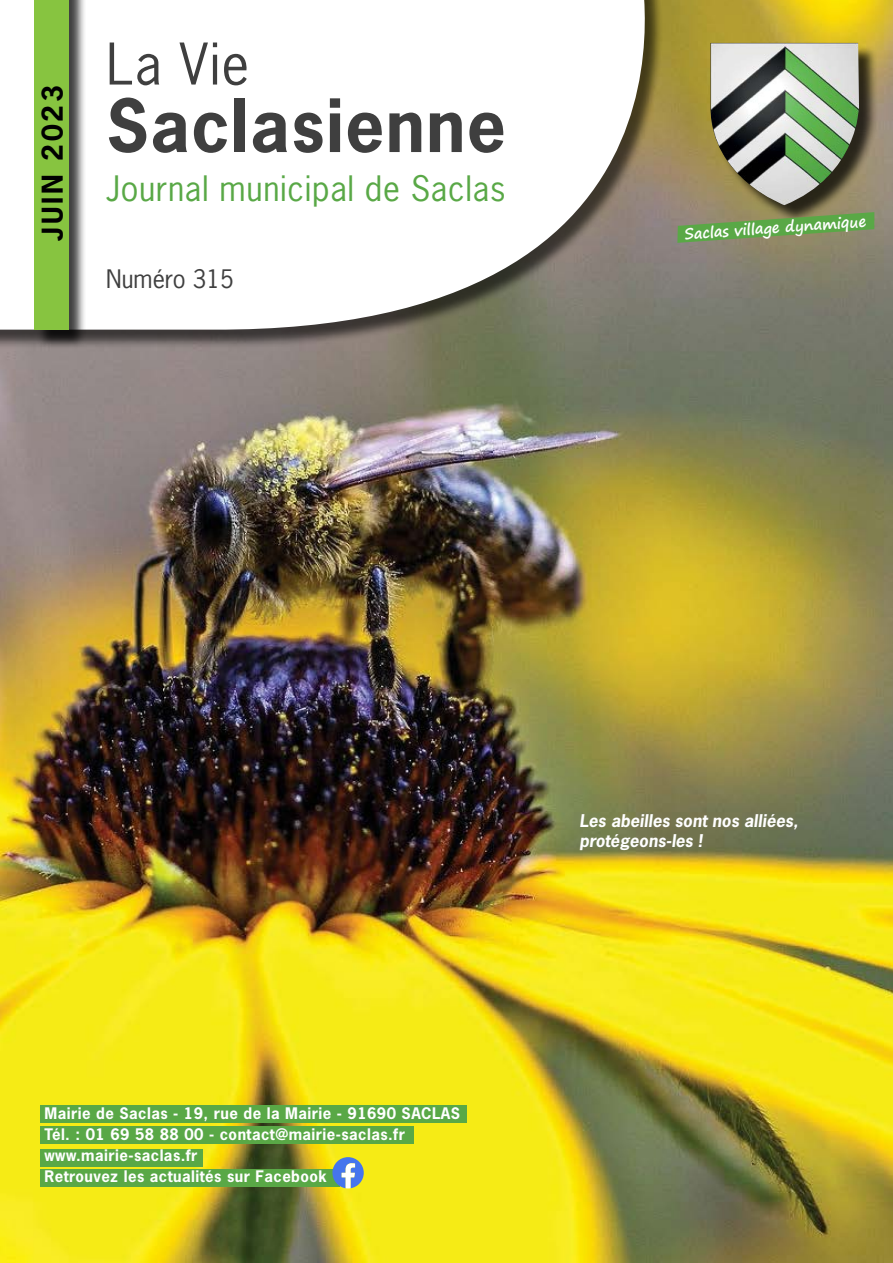
<style>
.page{position:relative;width:893px;height:1263px;background:#fff}
.page>*{position:absolute;margin:0;border:0;box-sizing:border-box;transform-origin:0 0}
.t1{font:700 69px "News Gothic Std";letter-spacing:.02em;color:#3f3f3f}
.t2{font:54px "News Gothic Std";color:#3f3f3f}
.t3{font:33px "News Gothic Std";letter-spacing:.02em;color:#59a846}
.t4{font:700 27px "News Gothic Std";letter-spacing:.1em;color:#000}
.t5{font:24px "News Gothic Std";color:#3f3f3f}
.t6{font:italic 700 16.5px/19.8px "News Gothic Std";color:#fff}
.t7{font:700 15px/21px "News Gothic Std";letter-spacing:.03em;color:#fff}
.t8{font:700 15px "Segoe Print";color:#fff}
</style>
<div class="page">
<img style="left:0;top:0;width:893px;height:1263px">
<div style="left:0;top:0;width:664px;height:348px;background:#000;opacity:.6"></div>
<svg style="left:0;top:0;width:733px;height:331px"></svg>
<div style="left:36px;top:0;width:51px;height:349px;background:#000;opacity:.75"></div>
<div style="left:34px;top:0;width:34px;height:330px;background:#87c440"></div>
<div style="left:712px;top:45px;width:166px;height:178px;background:#000;opacity:.75"></div>
<img style="left:710px;top:43px;width:149px;height:162px">
<div style="left:40px;top:1106px;width:427px;height:17px;background:#59a846"></div>
<div style="left:40px;top:1127px;width:373px;height:17px;background:#59a846"></div>
<div style="left:40px;top:1149px;width:163px;height:17px;background:#59a846"></div>
<div style="left:40px;top:1169px;width:300px;height:17px;background:#59a846"></div>
<svg style="left:332px;top:1157px;width:32px;height:31px"></svg>
<svg style="left:677px;top:212px;width:197px;height:31px"></svg>
<h3 class="t4" style="left:35px;top:241px;width:157px;rotate:-90deg">JUIN 2023</h3>
<h2 class="t2" style="left:106px;top:29px;width:144px">La Vie</h2>
<h1 class="t1" style="left:106px;top:80px;width:401px">Saclasienne</h1>
<h3 class="t3" style="left:106px;top:167px;width:401px">Journal municipal de Saclas</h3>
<h3 class="t5" style="left:106px;top:264px;width:129px">Numéro 315</h3>
<p class="t8" style="left:684px;top:220px;width:183px;rotate:-4deg">Saclas village dynamique</p>
<p class="t7" style="left:44px;top:1103px;width:417px">Mairie de Saclas - 19, rue de la Mairie - 91690 SACLAS Tél. : 01 69 58 88 00 - contact@mairie-saclas.fr www.mairie-saclas.fr<br>Retrouvez les actualités sur Facebook</p>
<p class="t6" style="left:579px;top:811px;width:220px">Les abeilles sont nos alliées, protégeons-les !</p>
</div>
